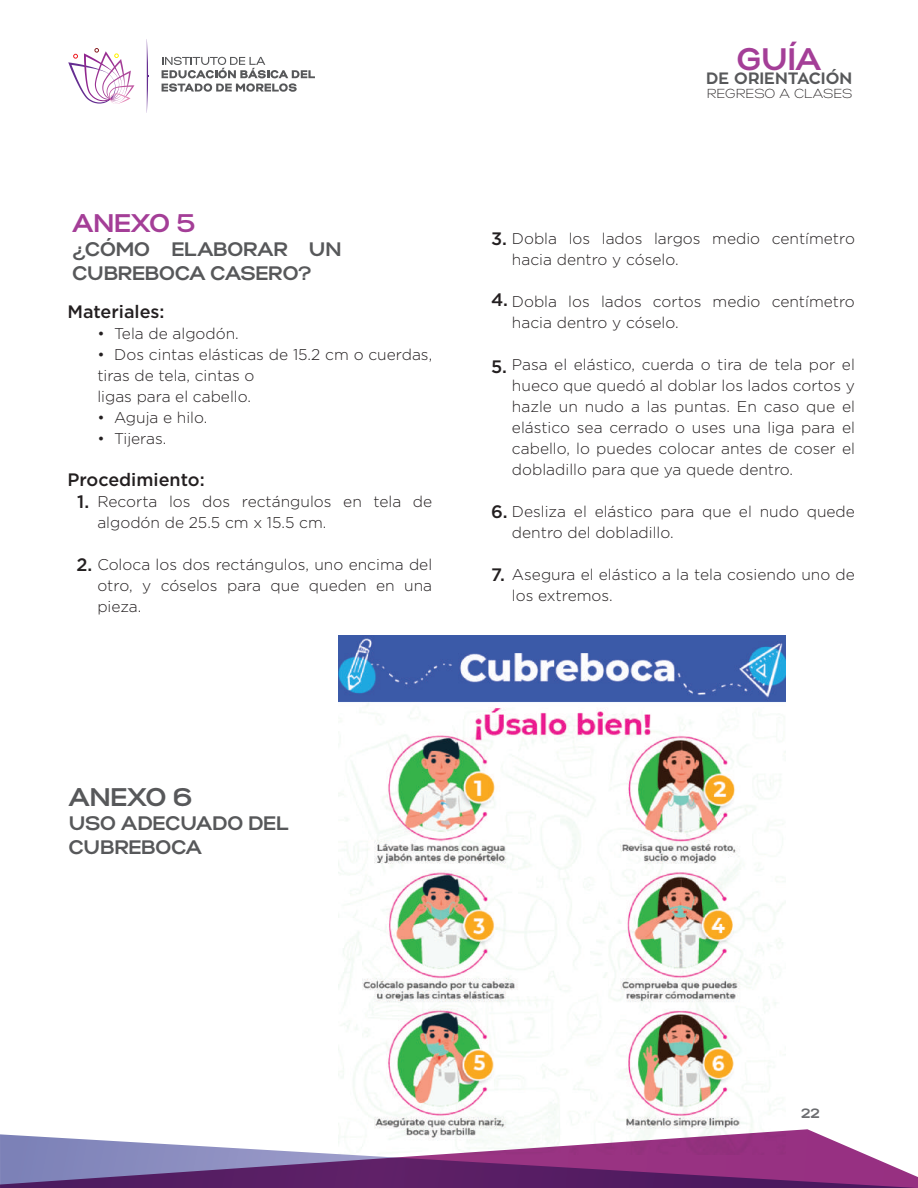
<style>
.page{position:relative;width:918px;height:1188px;background:#fff}
.page>*{position:absolute;margin:0;border:0;box-sizing:border-box;transform-origin:0 0}
.t1{font:31.05px "Gabriel Sans Bold";color:#a43e97}
.t2{font:25.5px "Gabriel Sans Bold";color:#a43e97}
.t3{font:25.5px "Gabriel Sans Bold";color:#57585a}
.t4{font:19.5px/23.4px "Gabriel Sans Bold";color:#57585a}
.t5{font:500 18px "Gotham";color:#231f20}
.t6{font:700 16.35px "Zona Pro";color:#57585a}
.t7{font:300 15.6px/21px "Gotham";color:#231f20}
.t8{font:13.5px "Gabriel Sans Bold";color:#6c6d70}
.t9{font:13.05px "Gabriel Sans Light";color:#231f20}
</style>
<div class="page">
<img style="left:338px;top:636px;width:448px;height:493px">
<svg style="left:0;top:1129px;width:918px;height:59px"></svg>
<svg style="left:147px;top:42px;width:1px;height:68px"></svg>
<svg style="left:68px;top:48px;width:66px;height:56px"></svg>
<svg style="left:162px;top:57px;width:153px;height:35px"></svg>
<h2 class="t2" style="left:73px;top:208px;width:124px">ANEXO 5</h2>
<p class="t4" style="left:73px;top:238px;width:270px">¿CÓMO ELABORAR UN<br>CUBREBOCA CASERO?</p>
<p class="t5" style="left:67px;top:299px;width:99px">Materiales:</p>
<p class="t7" style="left:97px;top:322px;width:143px">• Tela de algodón.</p>
<p class="t7" style="left:97px;top:343px;width:336px">• Dos cintas elásticas de 15.2 cm o cuerdas, tiras de tela, cintas o<br>ligas para el cabello.</p>
<p class="t7" style="left:97px;top:406px;width:112px">• Aguja e hilo.</p>
<p class="t7" style="left:97px;top:427px;width:70px">• Tijeras.</p>
<p class="t5" style="left:67px;top:467px;width:139px">Procedimiento:</p>
<p class="t7" style="left:97px;top:490px;width:336px">Recorta los dos rectángulos en tela de algodón de 25.5 cm x 15.5 cm.</p>
<p class="t7" style="left:97px;top:553px;width:336px;text-align:justify">Coloca los dos rectángulos, uno encima del otro, y cóselos para que queden en una pieza.</p>
<p class="t5" style="left:77px;top:490px;width:13px">1.</p>
<p class="t5" style="left:77px;top:553px;width:17px">2.</p>
<h1 class="t1" style="left:737px;top:40px;width:85px">GUÍA</h1>
<p class="t6" style="left:706px;top:68px;width:148px">DE ORIENTACIÓN</p>
<p class="t9" style="left:707px;top:86px;width:147px">REGRESO A CLASES</p>
<p class="t5" style="left:491px;top:227px;width:17px">3.</p>
<p class="t7" style="left:512px;top:227px;width:345px">Dobla los lados largos medio centímetro hacia dentro y cóselo.</p>
<p class="t7" style="left:512px;top:290px;width:344px">Dobla los lados cortos medio centímetro hacia dentro y cóselo.</p>
<p class="t7" style="left:512px;top:353px;width:345px;text-align:justify">Pasa el elástico, cuerda o tira de tela por el hueco que quedó al doblar los lados cortos y hazle un nudo a las puntas. En caso que el elástico sea cerrado o uses una liga para el cabello, lo puedes colocar antes de coser el dobladillo para que ya quede dentro.</p>
<p class="t7" style="left:512px;top:501px;width:345px">Desliza el elástico para que el nudo quede dentro del dobladillo.</p>
<p class="t7" style="left:512px;top:564px;width:344px">Asegura el elástico a la tela cosiendo uno de los extremos.</p>
<p class="t5" style="left:491px;top:288px;width:19px">4.</p>
<p class="t5" style="left:491px;top:355px;width:18px">5.</p>
<p class="t5" style="left:491px;top:500px;width:18px">6.</p>
<p class="t5" style="left:491px;top:563px;width:16px">7.</p>
<h2 class="t3" style="left:69px;top:782px;width:125px">ANEXO 6</h2>
<p class="t4" style="left:69px;top:812px;width:221px">USO ADECUADO DEL<br>CUBREBOCA</p>
<p class="t8" style="left:801px;top:1105px;width:20px">22</p>
</div>
